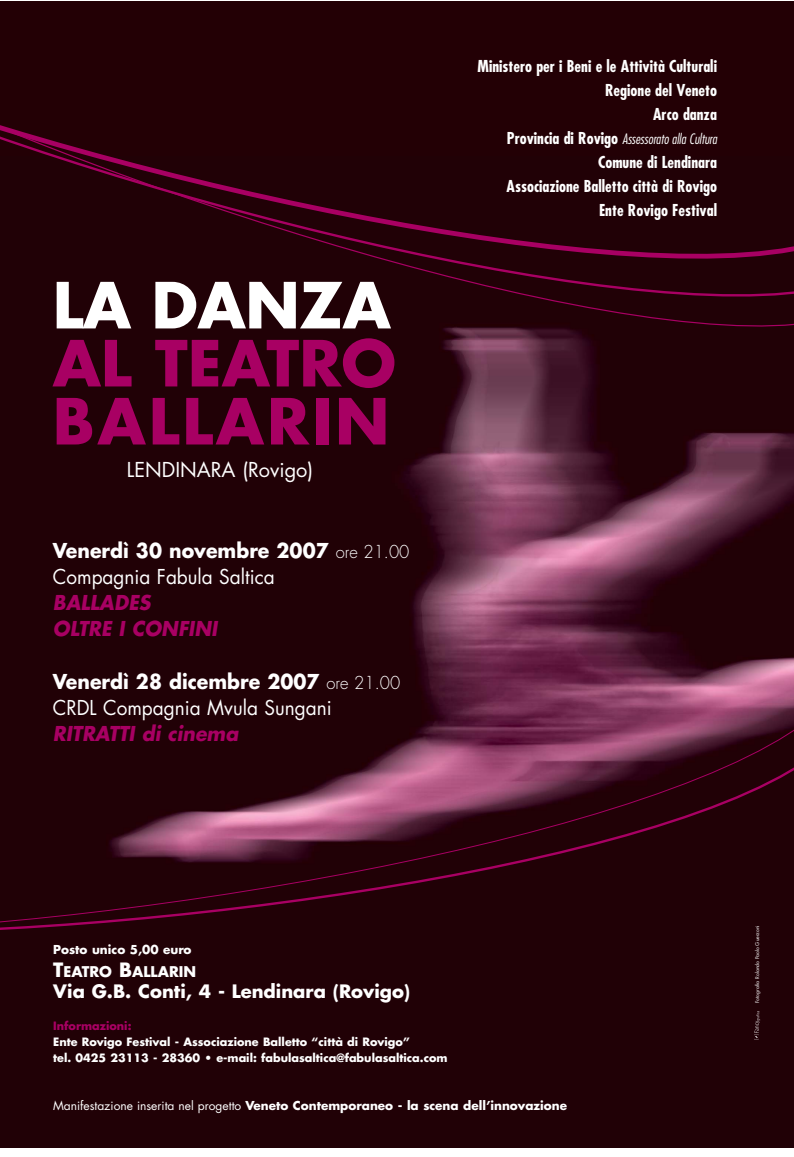
<style>
.page{position:relative;width:794px;height:1157px;background:#fff}
.page>*{position:absolute;margin:0;border:0;box-sizing:border-box;transform-origin:0 0}
.t1{font:700 61.8px/58px "Futura";letter-spacing:.05em;color:#a80063}
.t2{font:700 61.8px "Futura";letter-spacing:-.005em;color:#fff}
.t3{font:20px "Futura";color:#fff}
.t4{font:19.96px/26px "Futura";color:#fff;scale:.95 1}
.t5{font:italic 700 19.96px/26px "Futura";color:#a80063;scale:.95 1}
.t6{font:700 18px "Futura";color:#fff}
.t7{font:700 condensed 16px/24px "Futura";color:#fff;text-align:right}
.t8{font:700 14.4px "Futura";color:#fff}
.t9{font:italic 300 condensed 14px "Futura";color:#fff}
.t10{font:700 12px "Futura";color:#fff}
.t11{font:700 11.2px/16px "Futura";color:#fff}
.t12{font:700 11.2px "Futura";color:#a80063}
.t13{font:5px "Futura";color:#fff}
.s1{font-weight:700}
.s2{font-weight:300;font-size:17.36px}
.s3{font-weight:700;font-style:normal;font-size:16px}
.s4{font-size:19.2px}
.s5{font-weight:400}
</style>
<div class="page">
<img style="left:0;top:409px;width:794px;height:738px">
<div style="left:0;top:1px;width:794px;height:408px;background:#210106"></div>
<svg style="left:0;top:636px;width:794px;height:320px;background:#350c19"></svg>
<svg style="left:0;top:674px;width:794px;height:273px;background:#3e1220"></svg>
<svg style="left:754px;top:1011px;width:6px;height:28px"></svg>
<h1 class="t2" style="left:53px;top:277px;width:340px">LA DANZA</h1>
<h1 class="t1" style="left:53px;top:340px;width:345px">AL TEATRO<br>BALLARIN</h1>
<p class="t3" style="left:127px;top:460px;width:188px">LENDINARA (Rovigo)</p>
<p class="t4" style="left:53px;top:539px;width:377px"><span class="s1">Venerdì 30 novembre 2007</span> <span class="s2">ore 21.00<br></span>Compagnia Fabula Saltica</p>
<p class="t5" style="left:53px;top:591px;width:178px">BALLADES<br>OLTRE I CONFINI</p>
<p class="t4" style="left:53px;top:670px;width:367px"><span class="s1">Venerdì 28 dicembre 2007</span> <span class="s2">ore 21.00<br></span>CRDL Compagnia Mvula Sungani</p>
<p class="t5" style="left:53px;top:722px;width:200px">RITRATTI di cinema</p>
<p class="t7" style="left:477px;top:55px;width:241px">Ministero per i Beni e le Attività Culturali<br>Regione del Veneto<br>Arco danza</p>
<p class="t9" style="left:507px;top:133px;width:214px"><span class="s3">P r o vi n c i a d i R o vi g o</span> Assessorato alla Cultura</p>
<p class="t7" style="left:506px;top:151px;width:212px">Comune di Lendinara<br>Associazione Balletto città di Rovigo<br>Ente Rovigo Festival</p>
<p class="t10" style="left:53px;top:944px;width:140px">Posto unico 5,00 euro</p>
<p class="t8" style="left:53px;top:965px;width:144px"><span class="s4">T</span>EATRO <span class="s4">B</span>ALLARIN</p>
<p class="t6" style="left:53px;top:983px;width:358px">Via G.B. Conti, 4 - Lendinara (Rovigo)</p>
<p class="t12" style="left:53px;top:1020px;width:80px">Informazioni:</p>
<p class="t11" style="left:53px;top:1034px;width:396px">Ente Rovigo Festival - Associazione Balletto “città di Rovigo”<br>tel. 0425 23113 - 28360 • e-mail: fabulasaltica@fabulasaltica.com</p>
<p class="t10" style="left:53px;top:1100px;width:515px"><span class="s5">Manifestazione inserita nel progetto</span> Veneto Contemporaneo - la scena dell’innovazione</p>
<p class="t13" style="left:755px;top:1003px;width:79px;rotate:-90deg">Fotografia Rolando Paolo Guerzoni</p>
</div>
